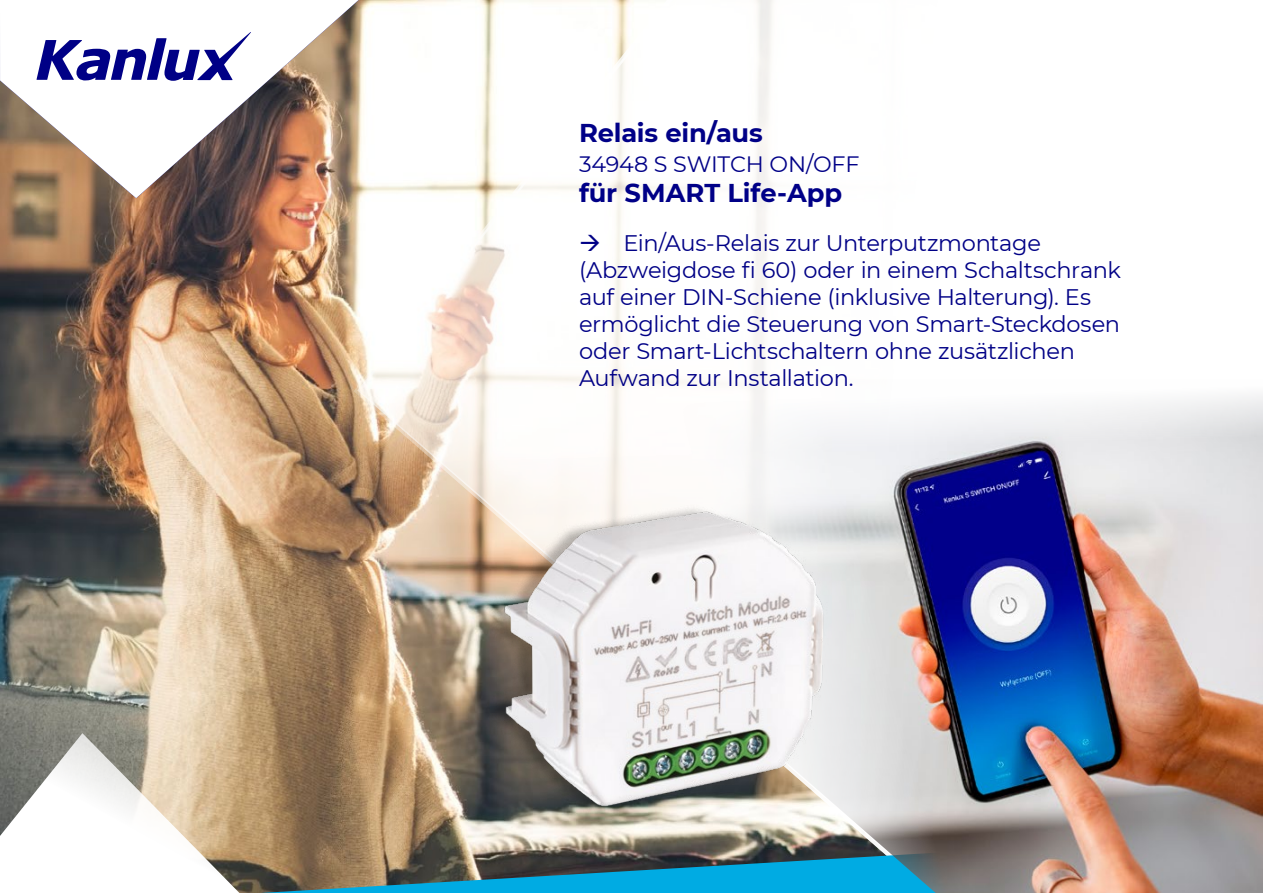
<style>
.page{position:relative;width:1263px;height:893px;background:#fff}
.page>*{position:absolute;margin:0;border:0;box-sizing:border-box;transform-origin:0 0}
.t1{font:700 25.8px "Montserrat";letter-spacing:-.005em;color:#000087}
.t2{font:22.5px/27px "Montserrat";letter-spacing:-.015em;color:#000086}
.t3{font:22.2px "Montserrat";letter-spacing:-.005em;color:#000087}
</style>
<div class="page">
<img style="left:0;top:198px;width:350px;height:695px">
<svg style="left:0;top:733px;width:239px;height:160px"></svg>
<svg style="left:357px;top:0;width:416px;height:833px"></svg>
<svg style="left:0;top:0;width:359px;height:198px"></svg>
<svg style="left:37px;top:32px;width:214px;height:49px"></svg>
<svg style="left:261px;top:833px;width:139px;height:60px;background:#867960"></svg>
<img style="left:400px;top:380px;width:863px;height:513px">
<img style="left:484px;top:436px;width:392px;height:383px">
<p class="t1" style="left:579px;top:114px;width:185px">Relais ein/aus</p>
<p class="t3" style="left:579px;top:149px;width:282px">34948 S SWITCH ON/OFF</p>
<p class="t1" style="left:579px;top:174px;width:265px">für SMART Life-App</p>
<p class="t2" style="left:579px;top:229px;width:544px">→ Ein/Aus-Relais zur Unterputzmontage (Abzweigdose fi 60) oder in einem Schaltschrank auf einer DIN-Schiene (inklusive Halterung). Es ermöglicht die Steuerung von Smart-Steckdosen oder Smart-Lichtschaltern ohne zusätzlichen Aufwand zur Installation.</p>
</div>
